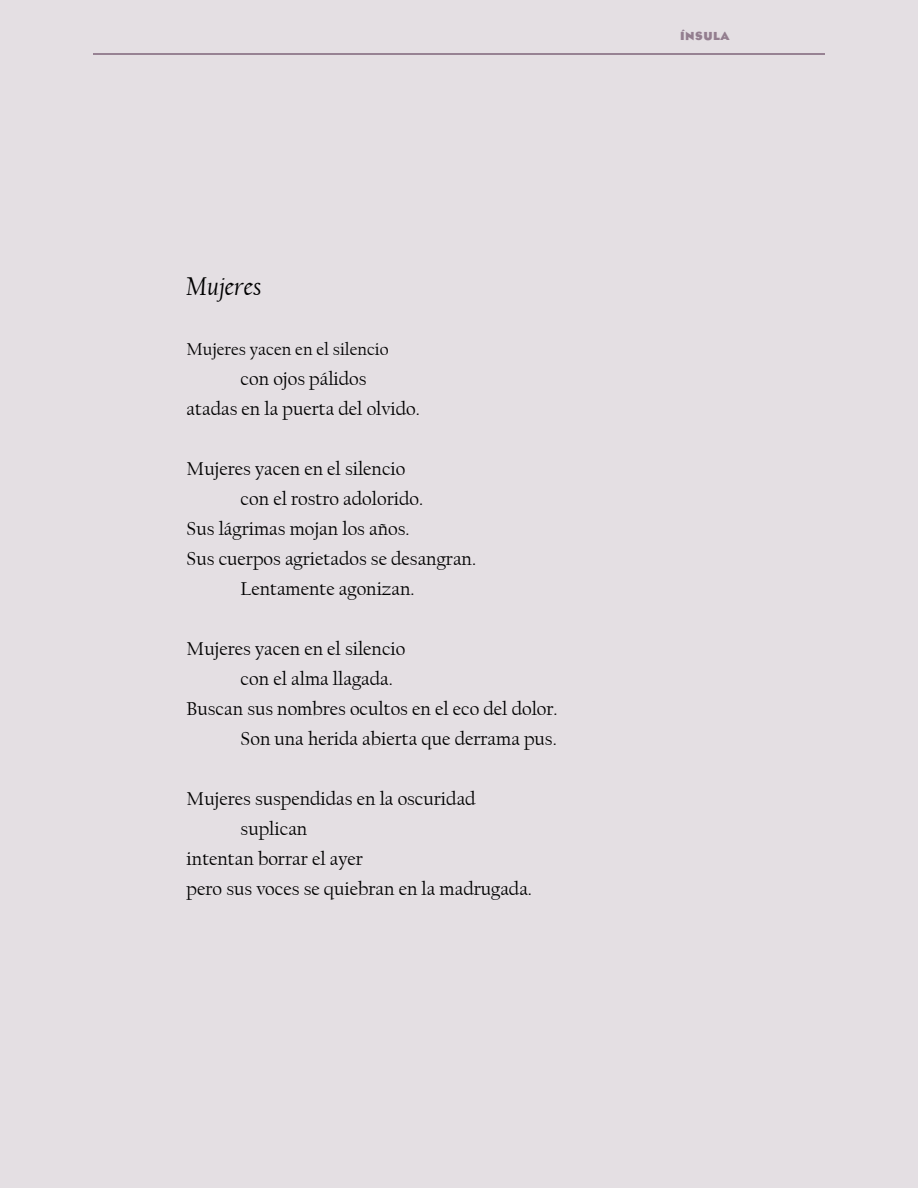
<style>
.page{position:relative;width:918px;height:1188px;background:#e4dfe3}
.page>*{position:absolute;margin:0;border:0;box-sizing:border-box;transform-origin:0 0}
.Titulos{font:italic 27px "Californian FB";color:#000}
.Texto{font:19.5px "Californian FB";color:#000}
.Texto-2{font:18px "Californian FB";color:#000}
.t1{font:700 12px "Eagle";letter-spacing:.045em;color:#937e8f}
</style>
<div class="page">
<hr style="left:93px;top:54px;width:732px;height:1px;background:#4c2744">
<p class="Titulos" style="left:187px;top:271px;width:76px">Mujeres</p>
<p class="Texto-2" style="left:187px;top:339px;width:204px">Mujeres yacen en el silencio</p>
<p class="Texto" style="left:241px;top:367px;width:127px">con ojos pálidos</p>
<p class="Texto" style="left:187px;top:397px;width:235px">atadas en la puerta del olvido.</p>
<p class="Texto" style="left:187px;top:457px;width:220px">Mujeres yacen en el silencio</p>
<p class="Texto" style="left:241px;top:487px;width:184px">con el rostro adolorido.</p>
<p class="Texto" style="left:187px;top:517px;width:224px">Sus lágrimas mojan los años.</p>
<p class="Texto" style="left:187px;top:547px;width:291px">Sus cuerpos agrietados se desangran.</p>
<p class="Texto" style="left:241px;top:577px;width:175px">Lentamente agonizan.</p>
<p class="Texto" style="left:187px;top:637px;width:220px">Mujeres yacen en el silencio</p>
<p class="Texto" style="left:241px;top:667px;width:154px">con el alma llagada.</p>
<p class="Texto" style="left:187px;top:697px;width:373px">Buscan sus nombres ocultos en el eco del dolor.</p>
<p class="Texto" style="left:241px;top:727px;width:318px">Son una herida abierta que derrama pus.</p>
<p class="Texto" style="left:187px;top:787px;width:291px">Mujeres suspendidas en la oscuridad</p>
<p class="Texto" style="left:241px;top:817px;width:68px">suplican</p>
<p class="Texto" style="left:187px;top:847px;width:178px">intentan borrar el ayer</p>
<p class="Texto" style="left:187px;top:877px;width:347px">pero sus voces se quiebran en la madrugada.</p>
<p class="t1" style="left:680px;top:30px;width:51px">ÍNSULA</p>
</div>
